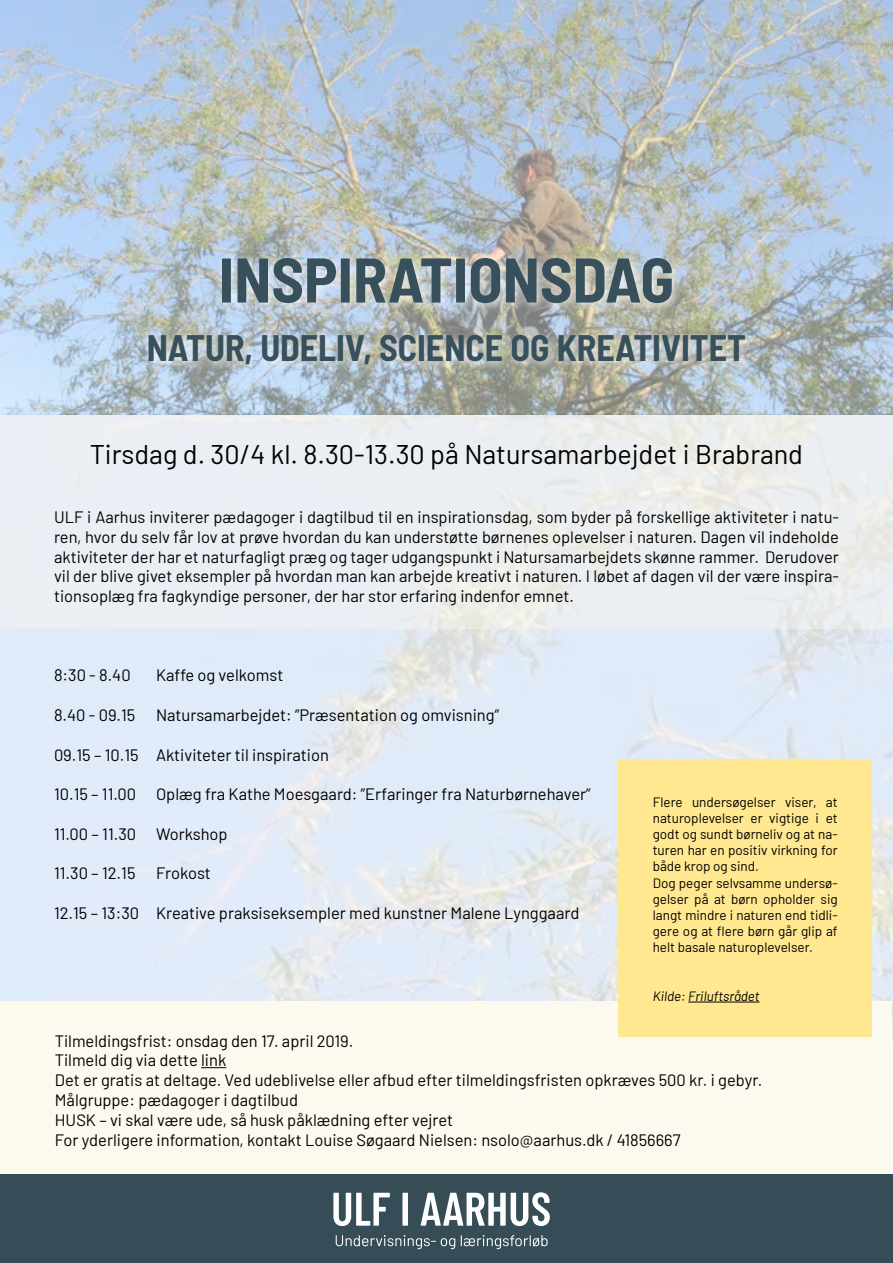
<style>
.page{position:relative;width:893px;height:1263px;background:#fff}
.page>*{position:absolute;margin:0;border:0;box-sizing:border-box;transform-origin:0 0}
.t1{font:700 semi-condensed 63px "Barlow";color:#38505b}
.t2{font:700 semi-condensed 36px "Barlow";color:#38505b}
.t3{font:27px "Barlow";color:#000}
.t4{font:16.5px/19.8px "Barlow";color:#000}
.t5{font:13.5px/16.2px "Barlow";color:#000}
.t6{font:italic 13.5px "Barlow";color:#000}
</style>
<div class="page">
<img style="left:0;top:0;width:893px;height:1041px">
<div style="left:0;top:1001px;width:891px;height:173px;background:#fcf9ef"></div>
<svg style="left:201px;top:1067px;width:25px;height:1px"></svg>
<div style="left:0;top:415px;width:893px;height:214px;background:linear-gradient(to right,#ebf0f6,#ecedec)"></div>
<div style="left:0;top:1175px;width:893px;height:88px;background:#364c56"></div>
<svg style="left:333px;top:1193px;width:57px;height:33px"></svg>
<svg style="left:402px;top:1193px;width:6px;height:33px"></svg>
<svg style="left:421px;top:1192px;width:129px;height:34px"></svg>
<svg style="left:336px;top:1235px;width:119px;height:14px"></svg>
<svg style="left:461px;top:1235px;width:87px;height:14px"></svg>
<div style="left:144px;top:253px;width:612px;height:122px;background:#fff;opacity:.76"></div>
<div style="left:619px;top:759px;width:253px;height:277px;background:#ffe890"></div>
<hr style="left:688px;top:1002px;width:71px;height:1px;background:#000">
<h1 class="t1" style="left:219px;top:234px;width:457px">INSPIRATIONSDAG</h1>
<h2 class="t2" style="left:147px;top:322px;width:601px">NATUR, UDELIV, SCIENCE OG KREATIVITET</h2>
<h3 class="t3" style="left:90px;top:434px;width:715px">Tirsdag d. 30/4 kl. 8.30-13.30 på Natursamarbejdet i Brabrand</h3>
<p class="t4" style="left:54px;top:506px;width:786px;text-align:justify">ULF i Aarhus inviterer pædagoger i dagtilbud til en inspirationsdag, som byder på forskellige aktiviteter i natu&shy;ren, hvor du selv får lov at prøve hvordan du kan understøtte børnenes oplevelser i naturen. Dagen vil indeholde aktiviteter der har et naturfagligt præg og tager udgangspunkt i Natursamarbejdets skønne rammer. Derudover vil der blive givet eksempler på hvordan man kan arbejde kreativt i naturen. I løbet af dagen vil der være inspira&shy;tionsoplæg fra fagkyndige personer, der har stor erfaring indenfor emnet.</p>
<p class="t4" style="left:54px;top:664px;width:78px">8:30 - 8.40</p>
<p class="t4" style="left:156px;top:664px;width:129px">Kaffe og velkomst</p>
<p class="t4" style="left:54px;top:704px;width:447px">8.40 - 09.15 Natursamarbejdet: ”Præsentation og omvisning”</p>
<p class="t4" style="left:54px;top:743px;width:276px">09.15 – 10.15 Aktiviteter til inspiration</p>
<p class="t4" style="left:54px;top:783px;width:538px">10.15 – 11.00 Oplæg fra Kathe Moesgaard: ”Erfaringer fra Naturbørnehaver”</p>
<p class="t4" style="left:54px;top:823px;width:175px">11.00 – 11.30 Workshop</p>
<p class="t4" style="left:54px;top:862px;width:158px">11.30 – 12.15 Frokost</p>
<p class="t4" style="left:54px;top:902px;width:527px">12.15 – 13:30 Kreative praksiseksempler med kunstner Malene Lynggaard</p>
<p class="t5" style="left:653px;top:792px;width:186px">Flere undersøgelser viser, at naturoplevelser er vigtige i et godt og sundt børneliv og at na&shy;turen har en positiv virkning for både krop og sind.<br>Dog peger selvsamme undersø&shy;gelser på at børn opholder sig langt mindre i naturen end tidli&shy;gere og at flere børn går glip af helt basale naturoplevelser.</p>
<p class="t6" style="left:653px;top:986px;width:108px">Kilde: Friluftsrådet</p>
<p class="t4" style="left:55px;top:1029px;width:709px">Tilmeldingsfrist: onsdag den 17. april 2019.<br>Tilmeld dig via dette link<br>Det er gratis at deltage. Ved udeblivelse eller afbud efter tilmeldingsfristen opkræves 500 kr. i gebyr.<br>Målgruppe: pædagoger i dagtilbud<br>HUSK – vi skal være ude, så husk påklædning efter vejret<br>For yderligere information, kontakt Louise Søgaard Nielsen: nsolo@aarhus.dk / 41856667</p>
</div>
